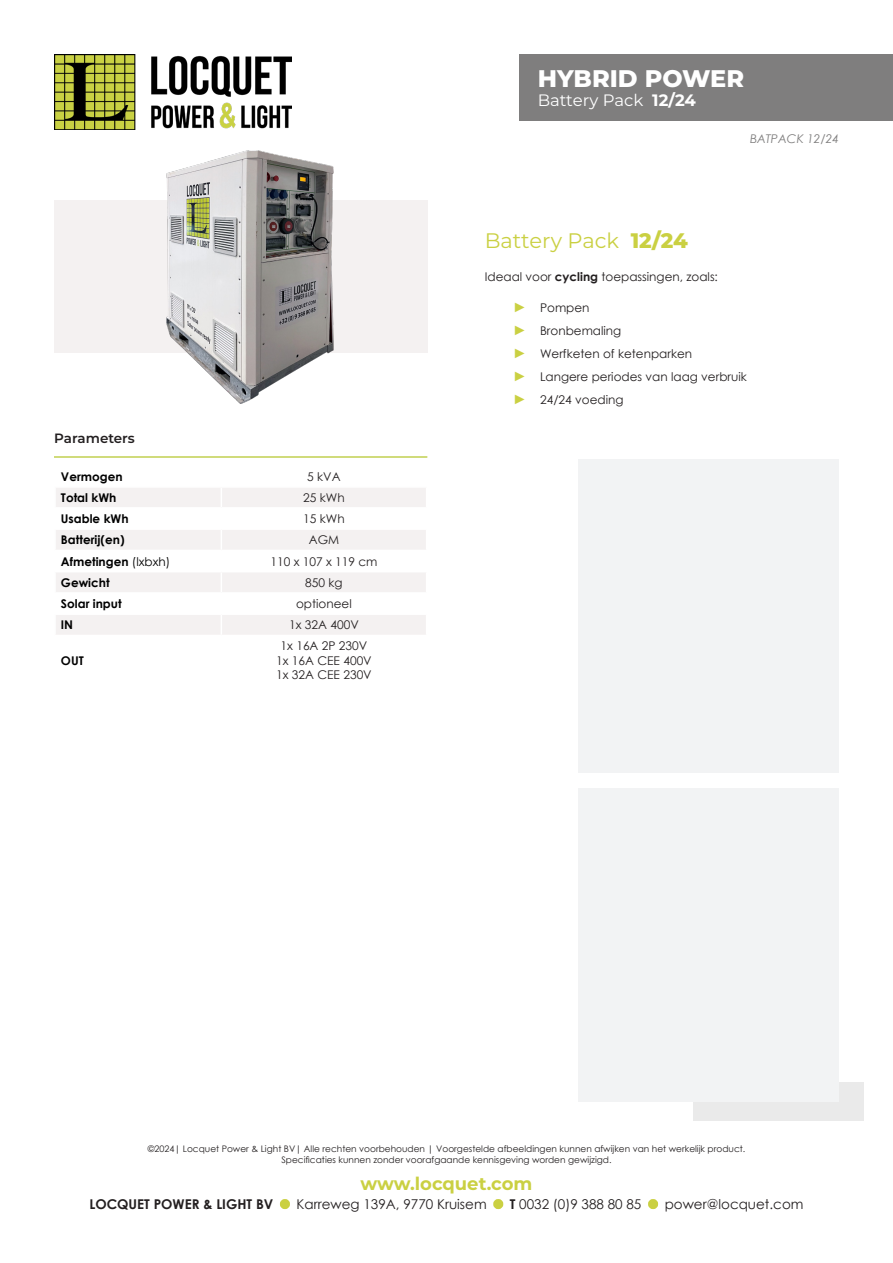
<style>
.page{position:relative;width:893px;height:1263px;background:#fff}
.page>*{position:absolute;margin:0;border:0;box-sizing:border-box;transform-origin:0 0}
.t1{font:800 24px "Montserrat";color:#fff}
.t2{font:21px "Montserrat";color:#cad042}
.t3{font:700 18px "Montserrat";color:#cad042}
.t4{font:16.5px "Montserrat";color:#fff}
.t5{font:13.5px "Century Gothic";color:#231f20}
.t6{font:600 13.5px "Montserrat";color:#231f20}
.t7{font:12px "Century Gothic";color:#231f20}
.t8{font:700 12px "Century Gothic";color:#000}
.t9{font:700 12px "Century Gothic";color:#000001}
.t10{font:italic 12px "Century Gothic";color:#7f7e7e}
.t11{font:9px "Century Gothic";color:#231f20}
.s1{font-weight:700}
.s2{font-weight:400}
.s3{font-weight:800}
.s4{font-size:13.5px;color:#cad042}
.s5{font-weight:700;color:#cad042}
</style>
<div class="page">
<img style="left:54px;top:54px;width:238px;height:75px">
<div style="left:520px;top:54px;width:373px;height:67px;background:#7f7e7e"></div>
<div style="left:54px;top:200px;width:373px;height:152px;background:#f4f1f1"></div>
<svg style="left:56px;top:488px;width:370px;height:147px;fill:#f4f1f1"></svg>
<hr style="left:54px;top:507px;width:167px;height:2px;background:#fff">
<hr style="left:221px;top:507px;width:206px;height:2px;background:#fff">
<hr style="left:54px;top:528px;width:167px;height:2px;background:#fff">
<hr style="left:221px;top:528px;width:206px;height:2px;background:#fff">
<hr style="left:54px;top:550px;width:167px;height:1px;background:#fff">
<hr style="left:221px;top:550px;width:206px;height:1px;background:#fff">
<hr style="left:54px;top:571px;width:167px;height:1px;background:#fff">
<hr style="left:221px;top:571px;width:206px;height:1px;background:#fff">
<hr style="left:54px;top:592px;width:167px;height:2px;background:#fff">
<hr style="left:221px;top:592px;width:206px;height:2px;background:#fff">
<hr style="left:54px;top:613px;width:167px;height:2px;background:#fff">
<hr style="left:221px;top:613px;width:206px;height:2px;background:#fff">
<svg style="left:221px;top:488px;width:1px;height:147px"></svg>
<hr style="left:54px;top:456px;width:373px;height:2px;background:#c1d050">
<img style="left:167px;top:151px;width:167px;height:253px">
<div style="left:693px;top:1082px;width:170px;height:39px;background:#eaeaea"></div>
<div style="left:578px;top:788px;width:261px;height:313px;background:#f2f3f4"></div>
<div style="left:578px;top:459px;width:261px;height:313px;background:#f2f3f4"></div>
<p class="t1" style="left:538px;top:60px;width:208px">HYBRID POWER</p>
<p class="t4" style="left:538px;top:89px;width:160px">Battery Pack <span class="s1">12/24</span></p>
<p class="t10" style="left:750px;top:130px;width:90px">BATPACK 12/24</p>
<p class="t6" style="left:54px;top:429px;width:82px">Parameters</p>
<p class="t8" style="left:61px;top:467px;width:63px">Vermogen</p>
<p class="t7" style="left:307px;top:468px;width:35px">5 kVA</p>
<p class="t8" style="left:61px;top:488px;width:57px">Total kWh</p>
<p class="t7" style="left:303px;top:489px;width:43px">25 kWh</p>
<p class="t8" style="left:61px;top:509px;width:69px">Usable kWh</p>
<p class="t7" style="left:303px;top:510px;width:43px">15 kWh</p>
<p class="t8" style="left:61px;top:531px;width:65px">Batterij(en)</p>
<p class="t7" style="left:309px;top:531px;width:32px">AGM</p>
<p class="t9" style="left:61px;top:552px;width:111px">Afmetingen <span class="s2">(lxbxh)</span></p>
<p class="t7" style="left:270px;top:553px;width:108px">110 x 107 x 119 cm</p>
<p class="t8" style="left:61px;top:573px;width:50px">Gewicht</p>
<p class="t7" style="left:305px;top:574px;width:39px">850 kg</p>
<p class="t8" style="left:61px;top:595px;width:62px">Solar input</p>
<p class="t7" style="left:296px;top:595px;width:57px">optioneel</p>
<p class="t8" style="left:61px;top:616px;width:14px">IN</p>
<p class="t7" style="left:289px;top:617px;width:71px">1x 32A 400V</p>
<p class="t8" style="left:61px;top:651px;width:24px">OUT</p>
<p class="t7" style="left:281px;top:638px;width:88px">1x 16A 2P 230V</p>
<p class="t7" style="left:276px;top:652px;width:97px">1x 16A CEE 400V</p>
<p class="t7" style="left:276px;top:666px;width:97px">1x 32A CEE 230V</p>
<p class="t2" style="left:485px;top:227px;width:205px">Battery Pack <span class="s3">12/24</span></p>
<p class="t7" style="left:485px;top:269px;width:235px">Ideaal voor <span class="s1">cycling</span> toepassingen, zoals:</p>
<p class="t7" style="left:513px;top:300px;width:78px"><span class="s4">►</span> Pompen</p>
<p class="t7" style="left:513px;top:323px;width:110px"><span class="s4">►</span> Bronbemaling</p>
<p class="t7" style="left:513px;top:345px;width:181px"><span class="s4">►</span> Werfketen of ketenparken</p>
<p class="t7" style="left:513px;top:368px;width:235px"><span class="s4">►</span> Langere periodes van laag verbruik</p>
<p class="t7" style="left:513px;top:391px;width:112px"><span class="s4">►</span> 24/24 voeding</p>
<p class="t11" style="left:148px;top:1143px;width:599px">©2024| Locquet Power &amp; Light BV| Alle rechten voorbehouden | Voorgestelde afbeeldingen kunnen afwijken van het werkelijk product.</p>
<p class="t11" style="left:281px;top:1153px;width:331px">Specificaties kunnen zonder voorafgaande kennisgeving worden gewijzigd.</p>
<p class="t3" style="left:360px;top:1170px;width:173px">www.locquet.com</p>
<p class="t5" style="left:89px;top:1195px;width:716px"><span class="s1">LOCQUET POWER &amp; LIGHT BV</span> <span class="s5">•</span> Karreweg 139A, 9770 Kruisem <span class="s5">•</span> <span class="s1">T</span> 0032 (0)9 388 80 85 <span class="s5">•</span> power@locquet.com</p>
</div>
